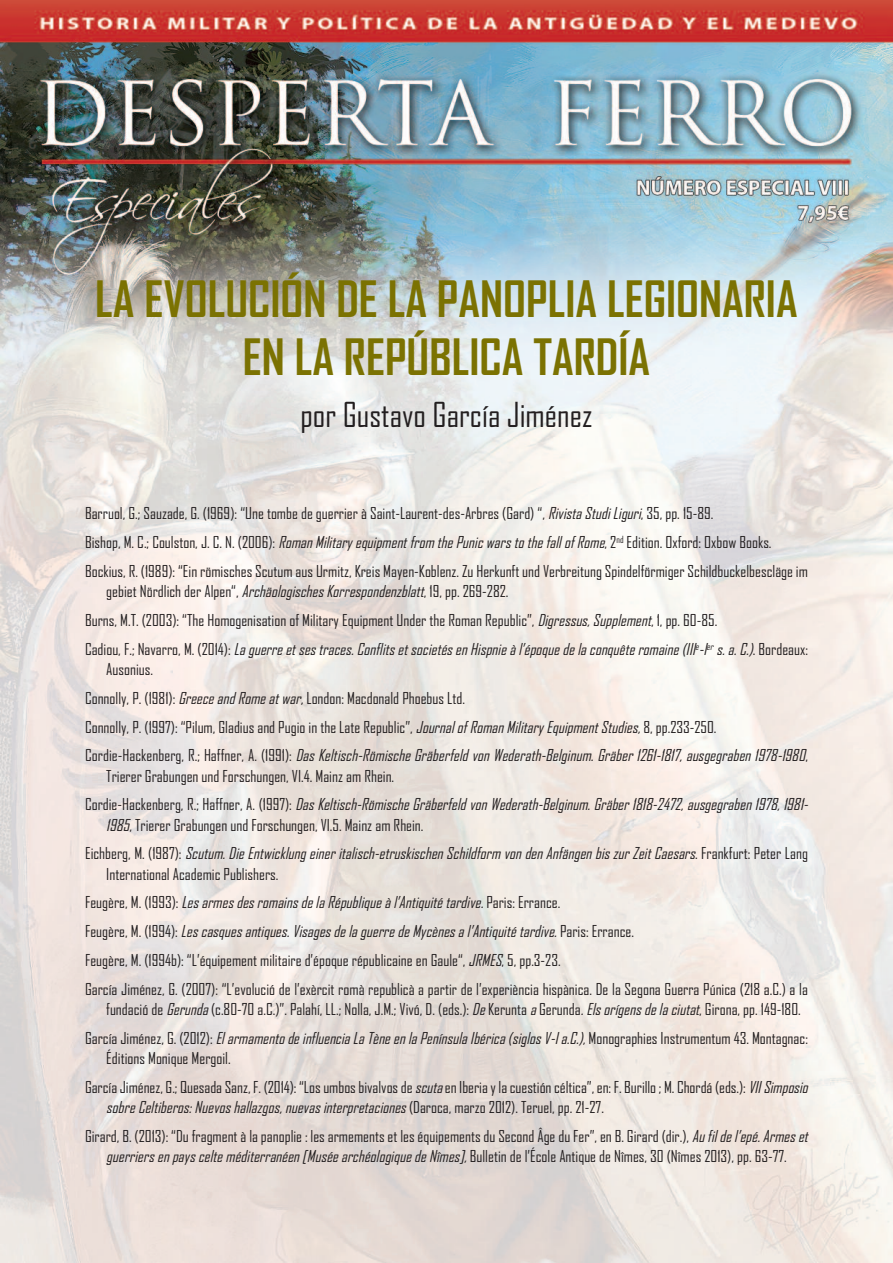
<style>
.page{position:relative;width:893px;height:1263px;background:#fff}
.page>*{position:absolute;margin:0;border:0;box-sizing:border-box;transform-origin:0 0}
.t1{font:700 48px/57.6px "Agency FB";color:#7b7202;text-align:center}
.t2{font:33px "Agency FB";color:#231f20}
.t3{font:15.75px/28.8px "Agency FB";color:#231f20}
.t4{font:italic 15.75px/28.8px "Agency FB";color:#231f20}
.s1{font-style:italic}
.s2{font-style:normal}
</style>
<div class="page">
<img style="left:0;top:0;width:893px;height:1263px">
<h1 class="t1" style="left:95px;top:272px;width:704px">LA EVOLUCIÓN DE LA PANOPLIA LEGIONARIA<br>EN LA REPÚBLICA TARDÍA</h1>
<h2 class="t2" style="left:300px;top:396px;width:294px">por Gustavo García Jiménez</h2>
<p class="t3" style="left:85px;top:500px;width:724px">Barruol, G.; Sauzade, G. (1969): “Une tombe de guerrier à Saint-Laurent-des-Arbres (Gard) “, <span class="s1">RivistaStudiLiguri</span>, 35, pp. 15-89.<br>Bishop, M. C.; Coulston, J. C. N. (2006): <span class="s1">RomanMilitaryequipmentfromthePunicwarstothefallofRome</span>, 2<sup>nd</sup> Edition. Oxford: Oxbow Books.<br>Bockius, R. (1989): “Ein römisches Scutum aus Urmitz, Kreis Mayen-Koblenz. Zu Herkunft und Verbreitung Spindelförmiger Schildbuckelbescläge im</p>
<p class="t3" style="left:85px;top:577px;width:724px;text-indent:21px">gebiet Nördlich der Alpen“, <span class="s1">ArchäologischesKorrespondenzblatt</span>, 19, pp. 269-282.<br>Burns, M.T. (2003): “The Homogenisation of Military Equipment Under the Roman Republic”, <span class="s1">Digressus,Supplement</span>, 1, pp. 60-85.<br>C a d i o u , F . ; N a v a r r o , M . ( 2 0 1 4 ) : <span class="s1">La guerre et ses traces. Conflits et societés en Hispnie à l’époque de la conquête romaine (III</span><sup>e</sup><span class="s1">-I</span><sup>er</sup> <span class="s1">s. a. C.)</span>. B o r d e a u x :</p>
<p class="t3" style="left:85px;top:655px;width:726px;text-indent:21px">Ausonius.<br>Connolly, P. (1981): <span class="s1">GreeceandRomeatwar,</span>London: Macdonald Phoebus Ltd.<br>Connolly, P. (1997): “Pilum, Gladius and Pugio in the Late Republic”, <span class="s1">JournalofRomanMilitaryEquipmentStudies,</span>8, pp.233-250.<br>C o r d i e - H a c k e n b e r g , R . ; H a ff n e r , A . ( 1 9 9 1 ) : <span class="s1">Das Keltisch-Römische Gräberfeld von Wederath-Belginum. Gräber 1261-1817, ausgegraben 1978-1980</span>,</p>
<p class="t4" style="left:85px;top:762px;width:728px;text-indent:21px"><span class="s2">Trierer Grabungen und Forschungen, VI.4. Mainz am Rhein.<br>C o r d i e - H a c k e n b e r g , R . ; H a ff n e r , A . ( 1 9 9 7 ) :</span> Das Keltisch-Römische Gräberfeld von Wederath-Belginum. Gräber 1818-2472, ausgegraben 1978, 1981-</p>
<p class="t4" style="left:85px;top:811px;width:724px;text-indent:21px">1985<span class="s2">, Trierer Grabungen und Forschungen, VI.5. Mainz am Rhein.<br>E i c h b e r g , M . ( 1 9 8 7 ) :</span> Scutum. Die Entwicklung einer italisch-etruskischen Schildform von den Anfängen bis zur Zeit Caesars<span class="s2">. F r a n k f u r t : P e t e r L a n g</span></p>
<p class="t3" style="left:85px;top:860px;width:724px;text-indent:21px">International Academic Publishers.<br>F e u g è r e , M . ( 1 9 9 3 ) : <span class="s1">Les armes des romains de la République à l’Antiquité tardive.</span> P a r i s : E r r a n c e .<br>F e u g è r e , M . ( 1 9 9 4 ) : <span class="s1">Les casques antiques. Visages de la guerre de Mycènes a l’Antiquité tardive.</span> P a r i s : E r r a n c e .<br>Feugère, M. (1994b): “L’équipement militaire d’époque républicaine en Gaule“, <span class="s1">JRMES</span>, 5, pp.3-23.<br>García Jiménez, G. (2007): “L’evolució de l’exèrcit romà republicà a partir de l’experiència hispànica. De la Segona Guerra Púnica (218 a.C.) a la</p>
<p class="t3" style="left:85px;top:995px;width:724px;text-indent:21px">fundació de <span class="s1">Gerunda</span>(c.80-70 a.C.)”. Palahí, LL.; Nolla, J.M.; Vivó, D. (eds.): <span class="s1">De</span>Kerunta <span class="s1">a</span>Gerunda<span class="s1">.Elsorígensdelaciutat</span>, Girona, pp. 149-180.<br>García Jiménez, G. (2012): <span class="s1">ElarmamentodeinfluenciaLaTèneenlaPenínsulaIbérica(siglosV-Ia.C.),</span>Monographies Instrumentum 43. Montagnac:</p>
<p class="t3" style="left:85px;top:1044px;width:728px;text-indent:21px">Éditions Monique Mergoil.<br>García Jiménez, G.; Quesada Sanz, F. (2014): “Los umbos bivalvos de <span class="s1">scuta</span>en Iberia y la cuestión céltica”, en: F. Burillo ; M. Chordá (eds.): <span class="s1">VIISimposio</span></p>
<p class="t3" style="left:85px;top:1093px;width:728px;text-indent:21px"><span class="s1">sobre Celtiberos: Nuevos hallazgos, nuevas interpretaciones</span> ( D a r o c a , m a r z o 2 0 1 2 ) . T e r u e l , p p . 2 1 - 2 7 .<br>Girard, B. (2013): “Du fragment à la panoplie : les armements et les équipements du Second Âge du Fer”, en B. Girard (dir.), <span class="s1">Aufildel’epé.Armeset</span></p>
<p class="t4" style="left:106px;top:1142px;width:682px">guerriersenpayscelteméditerranéen[MuséearchéologiquedeNîmes],<span class="s2">Bulletin de l’École Antique de Nîmes, 30 (Nîmes 2013), pp. 63-77.</span></p>
</div>
